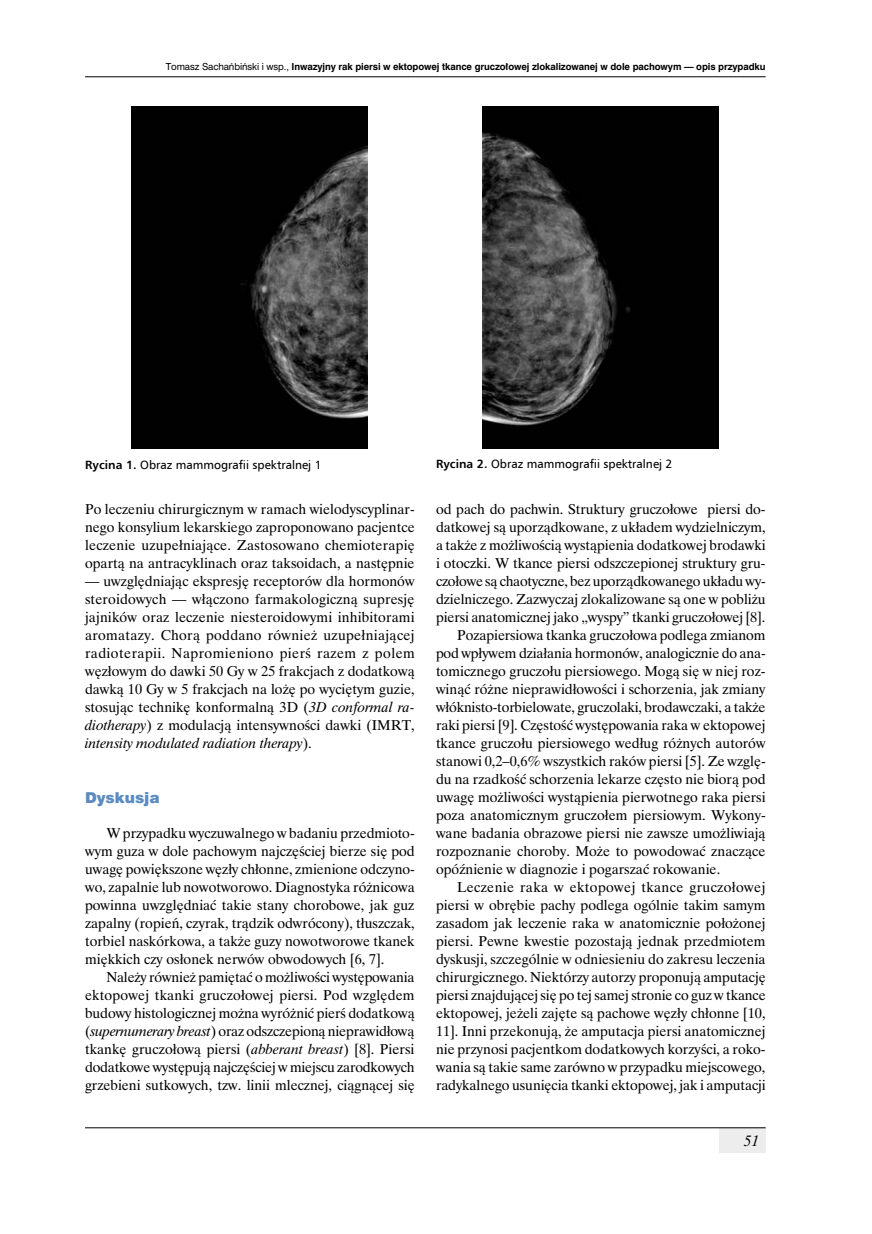
<style>
.page{position:relative;width:872px;height:1234px;background:#fff}
.page>*{position:absolute;margin:0;border:0;box-sizing:border-box;transform-origin:0 0}
.t1{font:15px "Swis 721 Blk EU";color:#5b8bc1}
.t2{font:italic 15px "Time Ibis EE";color:#000}
.t3{font:14.25px/18px "Time Ibis EE";color:#000;text-align:justify}
.t4{font:14.25px "Time Ibis EE";letter-spacing:.025em;color:#000}
.t5{font:12px "Humnst 777 EU";color:#000}
.t6{font:700 9px "Swis 721 PL";letter-spacing:-.01em;color:#000}
.s1{font-weight:400}
.s2{font-weight:700}
.s3{font-style:italic}
</style>
<div class="page">
<hr style="left:85px;top:76px;width:680px;height:1px;background:#000">
<div style="left:719px;top:1127px;width:46px;height:25px;background:#ededed"></div>
<hr style="left:85px;top:1127px;width:680px;height:1px;background:#000">
<img style="left:132px;top:106px;width:236px;height:342px">
<img style="left:483px;top:106px;width:236px;height:342px">
<p class="t6" style="left:166px;top:61px;width:601px"><span class="s1">Tomasz Sachańbiński i wsp.,</span> Inwazyjny rak piersi w ektopowej tkance gruczołowej zlokalizowanej w dole pachowym — opis przypadku</p>
<p class="t5" style="left:85px;top:457px;width:238px"><span class="s2">Rycina 1.</span> Obraz mammografii spektralnej 1</p>
<p class="t5" style="left:436px;top:456px;width:238px"><span class="s2">Rycina 2.</span> Obraz mammografii spektralnej 2</p>
<p class="t3" style="left:85px;top:500px;width:331px">Po leczeniu chirurgicznym w ramach wielodyscyplinar&shy;nego konsylium lekarskiego zaproponowano pacjentce leczenie uzupełniające. Zastosowano chemioterapię opartą na antracyklinach oraz taksoidach, a następnie</p>
<p class="t3" style="left:85px;top:571px;width:331px">— uwzględniając ekspresję receptorów dla hormonów steroidowych — włączono farmakologiczną supresję jajników oraz leczenie niesteroidowymi inhibitorami aromatazy. Chorą poddano również uzupełniającej radioterapii. Napromieniono pierś razem z polem węzłowym do dawki 50 Gy w 25 frakcjach z dodatkową dawką 10 Gy w 5 frakcjach na lożę po wyciętym guzie, stosując technikę konformalną 3D (<span class="s3">3D conformal ra&shy;diotherapy</span>) z modulacją intensywności dawki (IMRT, <span class="s3">intensity modulated radiation therapy</span>).</p>
<p class="t1" style="left:85px;top:787px;width:76px">Dyskusja</p>
<p class="t3" style="left:85px;top:824px;width:331px;text-indent:21px">W przypadku wyczuwalnego w badaniu przedmioto&shy;wym guza w dole pachowym najczęściej bierze się pod uwagę powiększone węzły chłonne, zmienione odczyno&shy;wo, zapalnie lub nowotworowo. Diagnostyka różnicowa powinna uwzględniać takie stany chorobowe, jak guz zapalny (ropień, czyrak, trądzik odwrócony), tłuszczak, torbiel naskórkowa, a także guzy nowotworowe tkanek miękkich czy osłonek nerwów obwodowych [6, 7].</p>
<p class="t3" style="left:85px;top:967px;width:331px;text-indent:21px">Należy również pamiętać o możliwości występowania ektopowej tkanki gruczołowej piersi. Pod względem budowy histologicznej można wyróżnić pierś dodatkową (<span class="s3">supernumerary breast</span>) oraz odszczepioną nieprawidłową tkankę gruczołową piersi (<span class="s3">abberant breast</span>) [8]. Piersi dodatkowe występują najczęściej w miejscu zarodkowych grzebieni sutkowych, tzw. linii mlecznej, ciągnącej się</p>
<p class="t3" style="left:436px;top:499px;width:331px">od pach do pachwin. Struktury gruczołowe piersi do-</p>
<p class="t3" style="left:436px;top:517px;width:331px">datkowej są uporządkowane, z układem wydzielniczym,</p>
<p class="t3" style="left:436px;top:535px;width:331px">a także z możliwością wystąpienia dodatkowej brodawki</p>
<p class="t3" style="left:436px;top:553px;width:331px">i otoczki. W tkance piersi odszczepionej struktury gru-</p>
<p class="t3" style="left:436px;top:571px;width:331px">czołowe są chaotyczne, bez uporządkowanego układu wy-</p>
<p class="t3" style="left:436px;top:589px;width:331px">dzielniczego. Zazwyczaj zlokalizowane są one w pobliżu</p>
<p class="t3" style="left:436px;top:607px;width:331px">piersi anatomicznej jako „wyspy” tkanki gruczołowej [8].</p>
<p class="t3" style="left:457px;top:625px;width:310px">Pozapiersiowa tkanka gruczołowa podlega zmianom</p>
<p class="t3" style="left:436px;top:643px;width:331px">pod wpływem działania hormonów, analogicznie do ana-</p>
<p class="t3" style="left:436px;top:661px;width:331px">tomicznego gruczołu piersiowego. Mogą się w niej roz-</p>
<p class="t3" style="left:436px;top:679px;width:331px">winąć różne nieprawidłowości i schorzenia, jak zmiany</p>
<p class="t3" style="left:436px;top:697px;width:331px">włóknisto-torbielowate, gruczolaki, brodawczaki, a także</p>
<p class="t3" style="left:436px;top:715px;width:331px">raki piersi [9]. Częstość występowania raka w ektopowej</p>
<p class="t3" style="left:436px;top:733px;width:331px">tkance gruczołu piersiowego według różnych autorów</p>
<p class="t3" style="left:436px;top:751px;width:331px">stanowi 0,2–0,6% wszystkich raków piersi [5]. Ze wzglę-</p>
<p class="t3" style="left:436px;top:769px;width:331px">du na rzadkość schorzenia lekarze często nie biorą pod</p>
<p class="t3" style="left:436px;top:787px;width:331px">uwagę możliwości wystąpienia pierwotnego raka piersi</p>
<p class="t3" style="left:436px;top:805px;width:331px">poza anatomicznym gruczołem piersiowym. Wykony-</p>
<p class="t3" style="left:436px;top:823px;width:331px">wane badania obrazowe piersi nie zawsze umożliwiają</p>
<p class="t3" style="left:436px;top:841px;width:331px">rozpoznanie choroby. Może to powodować znaczące</p>
<p class="t3" style="left:436px;top:859px;width:286px">opóźnienie w diagnozie i pogarszać rokowanie.</p>
<p class="t4" style="left:457px;top:878px;width:310px">Leczenie raka w ektopowej tkance gruczołowej</p>
<p class="t3" style="left:436px;top:895px;width:331px">piersi w obrębie pachy podlega ogólnie takim samym</p>
<p class="t3" style="left:436px;top:913px;width:331px">zasadom jak leczenie raka w anatomicznie położonej</p>
<p class="t3" style="left:436px;top:931px;width:331px">piersi. Pewne kwestie pozostają jednak przedmiotem</p>
<p class="t3" style="left:436px;top:949px;width:331px">dyskusji, szczególnie w odniesieniu do zakresu leczenia</p>
<p class="t3" style="left:436px;top:967px;width:331px">chirurgicznego. Niektórzy autorzy proponują amputację</p>
<p class="t3" style="left:436px;top:985px;width:331px">piersi znajdującej się po tej samej stronie co guz w tkance</p>
<p class="t3" style="left:436px;top:1003px;width:331px">ektopowej, jeżeli zajęte są pachowe węzły chłonne [10,</p>
<p class="t3" style="left:436px;top:1021px;width:331px">11]. Inni przekonują, że amputacja piersi anatomicznej</p>
<p class="t3" style="left:436px;top:1039px;width:331px">nie przynosi pacjentkom dodatkowych korzyści, a roko-</p>
<p class="t3" style="left:436px;top:1057px;width:331px">wania są takie same zarówno w przypadku miejscowego,</p>
<p class="t3" style="left:436px;top:1075px;width:331px">radykalnego usunięcia tkanki ektopowej, jak i amputacji</p>
<p class="t2" style="left:744px;top:1131px;width:16px">51</p>
</div>
